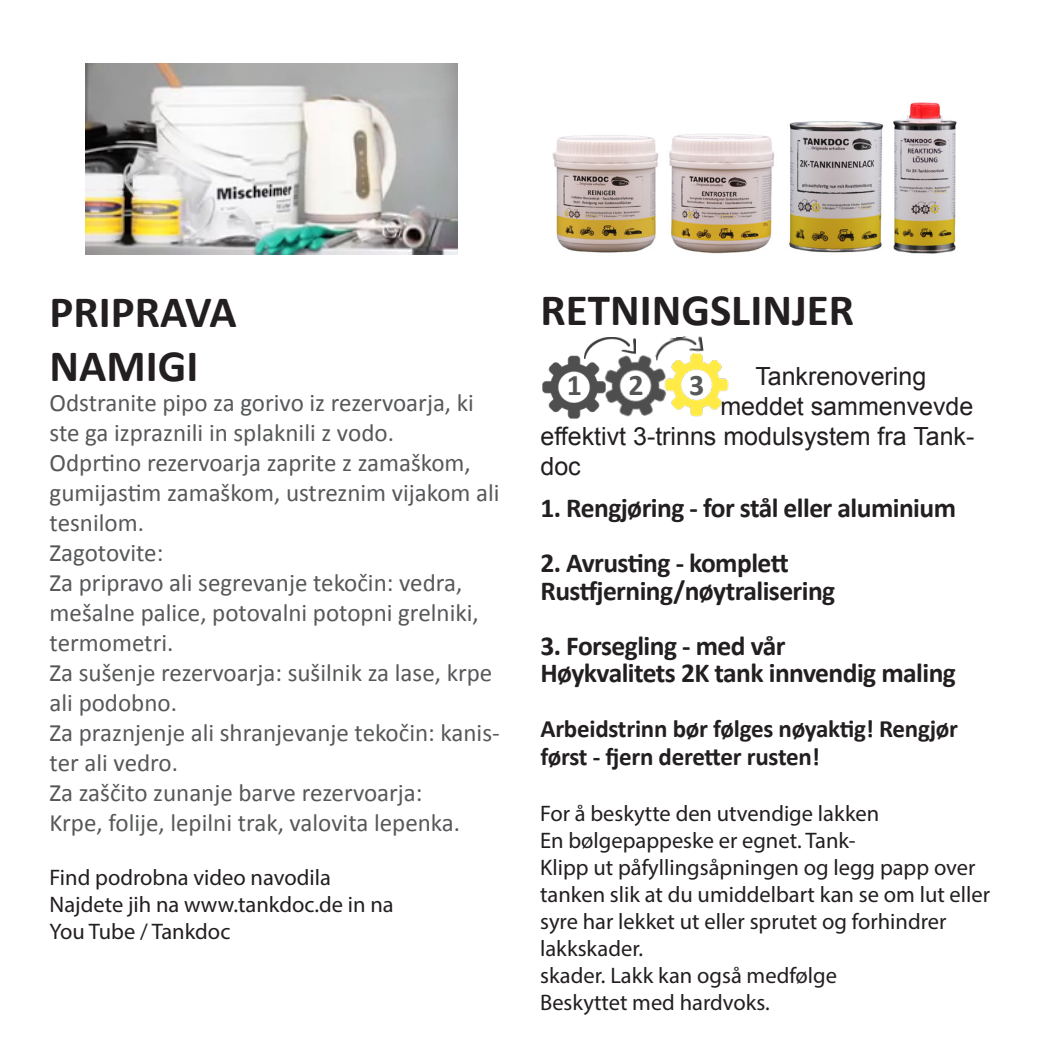
<style>
.page{position:relative;width:1049px;height:1049px;background:#fff}
.page>*{position:absolute;margin:0;border:0;box-sizing:border-box;transform-origin:0 0}
.t1{font:700 45px "Calibri";color:#231f20}
.t2{font:700 30px "Calibri";color:#545557}
.t3{font:700 30px "Calibri";color:#57585a}
.t4{font:700 27.5px "Calibri";letter-spacing:-.02em;color:#231f20}
.t5{font:25px/30px "Calibri";color:#57585a}
.t6{font:25px/30px "Arial";color:#231f20;text-align:center}
.t7{font:700 25px/27.5px "Calibri";letter-spacing:-.01em;color:#231f20}
.t8{font:22.5px/27px "Myriad Pro";color:#231f20}
</style>
<div class="page">
<img style="left:552px;top:102px;width:405px;height:152px">
<img style="left:85px;top:64px;width:372px;height:191px">
<img style="left:697px;top:360px;width:32px;height:57px">
<img style="left:542px;top:355px;width:36px;height:64px">
<img style="left:697px;top:336px;width:7px;height:24px">
<img style="left:578px;top:336px;width:119px;height:83px">
<p class="t1" style="left:50px;top:280px;width:189px">PRIPRAVA</p>
<p class="t1" style="left:50px;top:334px;width:150px">NAMIGI</p>
<p class="t5" style="left:50px;top:387px;width:426px">Odstranite pipo za gorivo iz rezervoarja, ki ste ga izpraznili in splaknili z vodo.</p>
<p class="t5" style="left:50px;top:447px;width:452px">Odprtino rezervoarja zaprite z zamaškom, gumijastim zamaškom, ustreznim vijakom ali tesnilom.</p>
<p class="t5" style="left:50px;top:537px;width:115px">Zagotovite:</p>
<p class="t5" style="left:50px;top:567px;width:431px">Za pripravo ali segrevanje tekočin: vedra, mešalne palice, potovalni potopni grelniki, termometri.</p>
<p class="t5" style="left:50px;top:657px;width:444px">Za sušenje rezervoarja: sušilnik za lase, krpe ali podobno.</p>
<p class="t5" style="left:50px;top:717px;width:452px">Za praznjenje ali shranjevanje tekočin: kanis&shy;ter ali vedro.</p>
<p class="t5" style="left:50px;top:777px;width:374px">Za zaščito zunanje barve rezervoarja:</p>
<p class="t5" style="left:50px;top:807px;width:412px">Krpe, folije, lepilni trak, valovita lepenka.</p>
<p class="t8" style="left:50px;top:863px;width:283px">Find podrobna video navodila</p>
<p class="t8" style="left:50px;top:890px;width:345px">Najdete jih na www.tankdoc.de in na</p>
<p class="t8" style="left:50px;top:917px;width:182px">You Tube / Tankdoc</p>
<p class="t1" style="left:540px;top:278px;width:315px">RETNINGSLINJER</p>
<p class="t6" style="left:720px;top:361px;width:254px">Tankrenovering meddet sammenvevde</p>
<p class="t6" style="left:540px;top:421px;width:435px;text-align:left">effektivt 3-trinns modulsystem fra Tank&shy;doc</p>
<p class="t4" style="left:540px;top:489px;width:417px">1. Rengjøring - for stål eller aluminium</p>
<p class="t4" style="left:540px;top:544px;width:250px">2. Avrusting - komplett</p>
<p class="t4" style="left:540px;top:571px;width:296px">Rustfjerning/nøytralisering</p>
<p class="t4" style="left:540px;top:626px;width:247px">3. Forsegling - med vår</p>
<p class="t4" style="left:540px;top:654px;width:417px">Høykvalitets 2K tank innvendig maling</p>
<p class="t7" style="left:540px;top:714px;width:419px">Arbeidstrinn bør følges nøyaktig! Rengjør først - fjern deretter rusten!</p>
<p class="t8" style="left:540px;top:800px;width:341px">For å beskytte den utvendige lakken</p>
<p class="t8" style="left:540px;top:827px;width:317px">En bølgepappeske er egnet. Tank-</p>
<p class="t8" style="left:540px;top:854px;width:451px">Klipp ut påfyllingsåpningen og legg papp over tanken slik at du umiddelbart kan se om lut eller syre har lekket ut eller sprutet og forhindrer lakkskader.</p>
<p class="t8" style="left:540px;top:962px;width:299px">skader. Lakk kan også medfølge</p>
<p class="t8" style="left:540px;top:989px;width:231px">Beskyttet med hardvoks.</p>
<p class="t2" style="left:567px;top:364px;width:17px">1</p>
<p class="t2" style="left:628px;top:364px;width:17px">2</p>
<p class="t3" style="left:689px;top:363px;width:17px">3</p>
</div>
